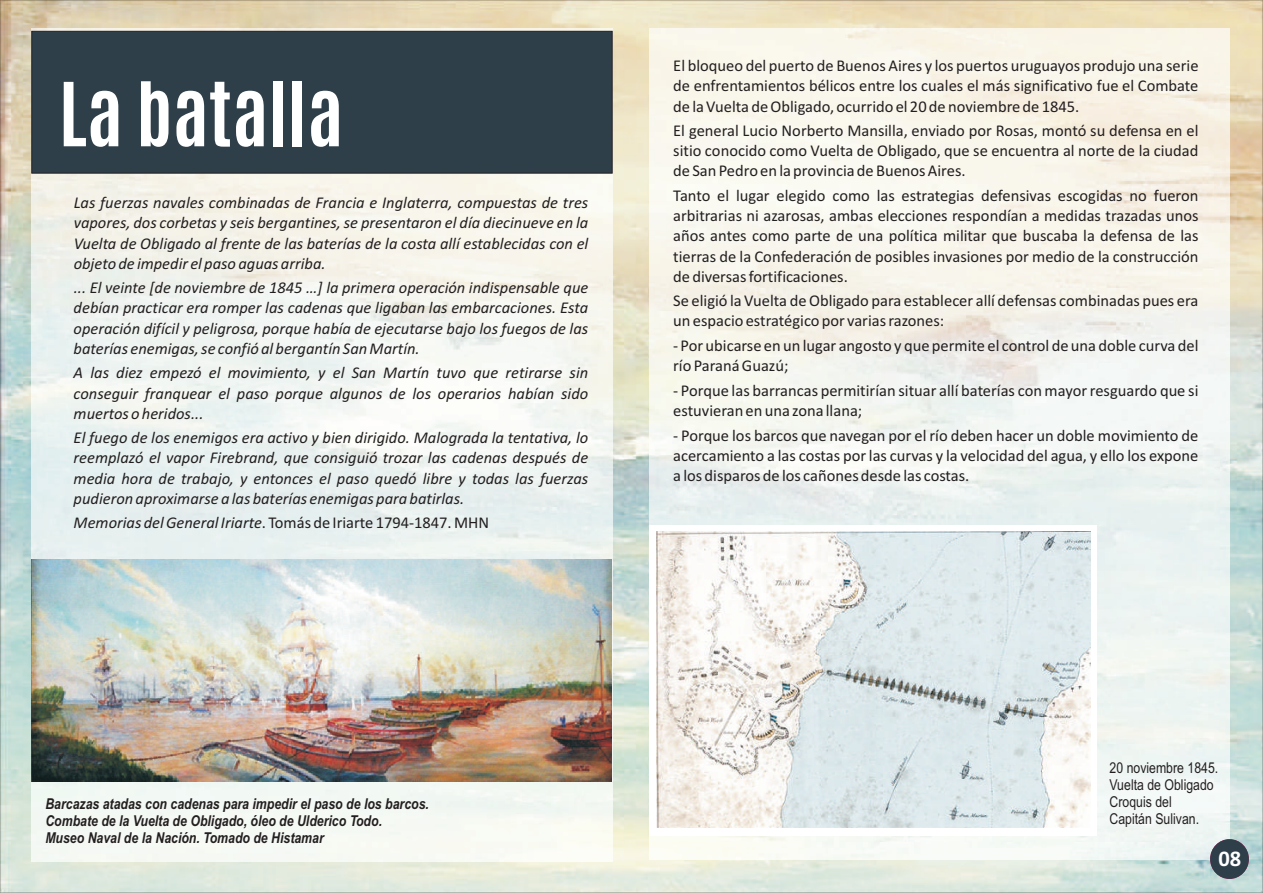
<style>
.page{position:relative;width:1263px;height:893px;background:#fff}
.page>*{position:absolute;margin:0;border:0;box-sizing:border-box;transform-origin:0 0}
.t1{font:700 75px "Antonio";color:#fff}
.t2{font:700 22.5px "Calibri";color:#fff}
.t3{font:16.5px/20.1px "Calibri";color:#231f20;text-align:justify}
.t4{font:italic 16.5px/20.1px "Calibri";color:#231f20;text-align:justify}
.t5{font:italic 700 15px/17.2px "Arial Narrow";color:#231f20}
.t6{font:15px/17px "Arial Narrow";color:#231f20}
.s1{font-style:italic}
</style>
<div class="page">
<img style="left:0;top:0;width:1263px;height:893px">
<img style="left:32px;top:29px;width:580px;height:833px">
<img style="left:649px;top:29px;width:580px;height:830px">
<div style="left:32px;top:31px;width:580px;height:142px;background:#2e3f49;border:1px solid #231f20"></div>
<img style="left:32px;top:560px;width:579px;height:221px">
<div style="left:649px;top:525px;width:448px;height:310px;background:#fff"></div>
<img style="left:657px;top:532px;width:433px;height:296px">
<div style="left:1210px;top:839px;width:39px;height:40px;background:#2e3f49;border-radius:50%"></div>
<h1 class="t1" style="left:59px;top:60px;width:286px">La batalla</h1>
<p class="t4" style="left:74px;top:194px;width:516px">Las fuerzas navales combinadas de Francia e Inglaterra, compuestas de tres vapores, dos corbetas y seis bergantines, se presentaron el día diecinueve en la Vuelta de Obligado al frente de las baterías de la costa allí establecidas con el objeto de impedir el paso aguas arriba.</p>
<p class="t4" style="left:74px;top:279px;width:516px">... El veinte [de noviembre de 1845 …] la primera operación indispensable que debían practicar era romper las cadenas que ligaban las embarcaciones. Esta operación difícil y peligrosa, porque había de ejecutarse bajo los fuegos de las baterías enemigas, se confió al bergantín San Martín.</p>
<p class="t4" style="left:74px;top:364px;width:516px">A las diez empezó el movimiento, y el San Martín tuvo que retirarse sin conseguir franquear el paso porque algunos de los operarios habían sido muertos o heridos...</p>
<p class="t4" style="left:74px;top:429px;width:516px">El fuego de los enemigos era activo y bien dirigido. Malograda la tentativa, lo reemplazó el vapor Firebrand, que consiguió trozar las cadenas después de media hora de trabajo, y entonces el paso quedó libre y todas las fuerzas pudieron aproximarse a las baterías enemigas para batirlas.</p>
<p class="t3" style="left:74px;top:514px;width:417px"><span class="s1">Memorias del General Iriarte</span>. Tomás de Iriarte 1794-1847. MHN</p>
<p class="t3" style="left:673px;top:57px;width:527px">El bloqueo del puerto de Buenos Aires y los puertos uruguayos produjo una serie de enfrentamientos bélicos entre los cuales el más significativo fue el Combate de la Vuelta de Obligado, ocurrido el 20 de noviembre de 1845.</p>
<p class="t3" style="left:673px;top:122px;width:527px">El general Lucio Norberto Mansilla, enviado por Rosas, montó su defensa en el sitio conocido como Vuelta de Obligado, que se encuentra al norte de la ciudad de San Pedro en la provincia de Buenos Aires.</p>
<p class="t3" style="left:673px;top:187px;width:527px">Tanto el lugar elegido como las estrategias defensivas escogidas no fueron arbitrarias ni azarosas, ambas elecciones respondían a medidas trazadas unos años antes como parte de una política militar que buscaba la defensa de las tierras de la Confederación de posibles invasiones por medio de la construcción de diversas fortificaciones.</p>
<p class="t3" style="left:673px;top:292px;width:527px">Se eligió la Vuelta de Obligado para establecer allí defensas combinadas pues era un espacio estratégico por varias razones:</p>
<p class="t3" style="left:673px;top:337px;width:527px">- Por ubicarse en un lugar angosto y que permite el control de una doble curva del río Paraná Guazú;</p>
<p class="t3" style="left:673px;top:382px;width:527px">- Porque las barrancas permitirían situar allí baterías con mayor resguardo que si estuvieran en una zona llana;</p>
<p class="t3" style="left:673px;top:426px;width:527px">- Porque los barcos que navegan por el río deben hacer un doble movimiento de acercamiento a las costas por las curvas y la velocidad del agua, y ello los expone a los disparos de los cañones desde las costas.</p>
<p class="t5" style="left:45px;top:796px;width:385px">Barcazas atadas con cadenas para impedir el paso de los barcos.<br>Combate de la Vuelta de Obligado, óleo de Ulderico Todo.<br>Museo Naval de la Nación. Tomado de Histamar</p>
<p class="t6" style="left:1109px;top:761px;width:110px">20 noviembre 1845.<br>Vuelta de Obligado<br>Croquis del<br>Capitán Sulivan.</p>
<h2 class="t2" style="left:1218px;top:849px;width:24px">08</h2>
</div>
